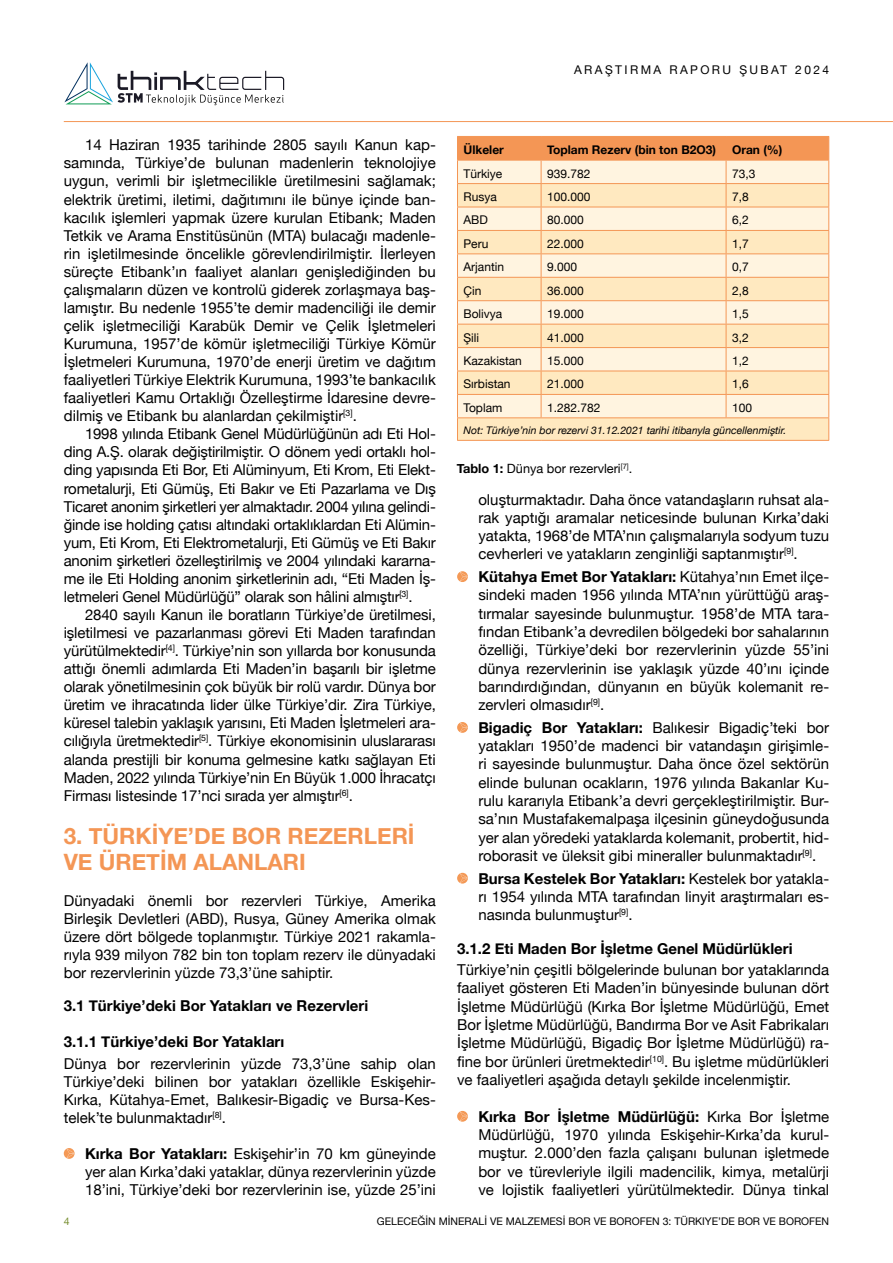
<style>
.page{position:relative;width:893px;height:1263px;background:#fff}
.page>*{position:absolute;margin:0;border:0;box-sizing:border-box;transform-origin:0 0}
.t1{font:700 22.5px/25.5px "Helvetica Neue";color:#f49655}
.t2{font:15px/18px "Helvetica Neue";color:#000;text-align:justify}
.t3{font:700 15px "Helvetica Neue";color:#000}
.t4{font:12.75px "Helvetica Neue";color:#000}
.t5{font:12px "Helvetica Neue";color:#000}
.t6{font:700 12px "Helvetica Neue";color:#000}
.t7{font:12px "Helvetica Neue";letter-spacing:.2em;color:#000}
.t8{font:italic 10.5px "Helvetica Neue";color:#000}
.t9{font:10.5px "Helvetica Neue";color:#000}
.t10{font:10.5px "Helvetica Neue";color:#768d2e}
.s1{font-weight:700}
</style>
<div class="page">
<hr style="left:64px;top:121px;width:829px;height:1px;background:#f49655">
<svg style="left:64px;top:62px;width:220px;height:43px"></svg>
<div style="left:64px;top:1148px;width:11px;height:11px;background:#f49956;border-radius:50%"></div>
<svg style="left:66px;top:1148px;width:9px;height:10px"></svg>
<div style="left:457px;top:571px;width:11px;height:11px;background:#f49956;border-radius:50%"></div>
<svg style="left:460px;top:572px;width:8px;height:10px"></svg>
<svg style="left:457px;top:722px;width:11px;height:11px"></svg>
<svg style="left:460px;top:722px;width:8px;height:10px"></svg>
<div style="left:457px;top:873px;width:11px;height:10px;background:#f49956;border-radius:50%"></div>
<svg style="left:460px;top:873px;width:8px;height:10px"></svg>
<div style="left:457px;top:1111px;width:11px;height:11px;background:#f49956;border-radius:50%"></div>
<svg style="left:460px;top:1111px;width:8px;height:10px"></svg>
<svg style="left:457px;top:136px;width:372px;height:304px;background:#fde2bf"></svg>
<hr style="left:457px;top:440px;width:84px;height:1px;background:#f49655">
<hr style="left:541px;top:440px;width:185px;height:1px;background:#f49655">
<hr style="left:726px;top:440px;width:103px;height:1px;background:#f49655">
<p class="t7" style="left:574px;top:61px;width:257px">ARAŞTIRMA RAPORU ŞUBAT 2024</p>
<p class="t2" style="left:64px;top:137px;width:374px;text-indent:21px">14 Haziran 1935 tarihinde 2805 sayılı Kanun kap&shy;samında, Türkiye’de bulunan madenlerin teknolojiye uygun, verimli bir işletmecilikle üretilmesini sağlamak; elektrik üretimi, iletimi, dağıtımını ile bünye içinde ban&shy;kacılık işlemleri yapmak üzere kurulan Etibank; Maden Tetkik ve Arama Enstitüsünün (MTA) bulacağı madenle&shy;rin işletilmesinde öncelikle görevlendirilmiştir. İlerleyen süreçte Etibank’ın faaliyet alanları genişlediğinden bu çalışmaların düzen ve kontrolü giderek zorlaşmaya baş&shy;lamıştır. Bu nedenle 1955’te demir madenciliği ile demir çelik işletmeciliği Karabük Demir ve Çelik İşletmeleri Kurumuna, 1957’de kömür işletmeciliği Türkiye Kömür İşletmeleri Kurumuna, 1970’de enerji üretim ve dağıtım faaliyetleri Türkiye Elektrik Kurumuna, 1993’te bankacılık faaliyetleri Kamu Ortaklığı Özelleştirme İdaresine devre&shy;dilmiş ve Etibank bu alanlardan çekilmiştir<sup>[3]</sup>.</p>
<p class="t2" style="left:64px;top:426px;width:374px;text-indent:21px">1998 yılında Etibank Genel Müdürlüğünün adı Eti Hol&shy;ding A.Ş. olarak değiştirilmiştir. O dönem yedi ortaklı hol&shy;ding yapısında Eti Bor, Eti Alüminyum, Eti Krom, Eti Elekt&shy;rometalurji, Eti Gümüş, Eti Bakır ve Eti Pazarlama ve Dış Ticaret anonim şirketleri yer almaktadır. 2004 yılına gelindi&shy;ğinde ise holding çatısı altındaki ortaklıklardan Eti Alümin&shy;yum, Eti Krom, Eti Elektrometalurji, Eti Gümüş ve Eti Bakır anonim şirketleri özelleştirilmiş ve 2004 yılındaki kararna&shy;me ile Eti Holding anonim şirketlerinin adı, “Eti Maden İş&shy;letmeleri Genel Müdürlüğü” olarak son hâlini almıştır<sup>[3]</sup>.</p>
<p class="t2" style="left:64px;top:606px;width:374px;text-indent:21px">2840 sayılı Kanun ile boratların Türkiye’de üretilmesi, işletilmesi ve pazarlanması görevi Eti Maden tarafından yürütülmektedir<sup>[4]</sup>. Türkiye’nin son yıllarda bor konusunda attığı önemli adımlarda Eti Maden’in başarılı bir işletme olarak yönetilmesinin çok büyük bir rolü vardır. Dünya bor üretim ve ihracatında lider ülke Türkiye’dir. Zira Türkiye, küresel talebin yaklaşık yarısını, Eti Maden İşletmeleri ara&shy;cılığıyla üretmektedir<sup>[5]</sup>. Türkiye ekonomisinin uluslararası alanda prestijli bir konuma gelmesine katkı sağlayan Eti Maden, 2022 yılında Türkiye’nin En Büyük 1.000 İhracatçı Firması listesinde 17’nci sırada yer almıştır<sup>[6]</sup>.</p>
<h1 class="t1" style="left:64px;top:824px;width:352px">3. TÜRKİYE’DE BOR REZERLERİ<br>VE ÜRETİM ALANLARI</h1>
<p class="t2" style="left:64px;top:892px;width:374px">Dünyadaki önemli bor rezervleri Türkiye, Amerika Birleşik Devletleri (ABD), Rusya, Güney Amerika olmak üzere dört bölgede toplanmıştır. Türkiye 2021 rakamla&shy;rıyla 939 milyon 782 bin ton toplam rezerv ile dünyadaki bor rezervlerinin yüzde 73,3’üne sahiptir.</p>
<p class="t3" style="left:64px;top:994px;width:306px">3.1 Türkiye’deki Bor Yatakları ve Rezervleri</p>
<p class="t3" style="left:64px;top:1030px;width:222px">3.1.1 Türkiye’deki Bor Yatakları</p>
<p class="t2" style="left:64px;top:1055px;width:374px">Dünya bor rezervlerinin yüzde 73,3’üne sahip olan Türkiye’deki bilinen bor yatakları özellikle Eskişehir-Kırka, Kütahya-Emet, Balıkesir-Bigadiç ve Bursa-Kes&shy;telek’te bulunmaktadır<sup>[8]</sup>.</p>
<p class="t2" style="left:85px;top:1145px;width:352px"><span class="s1">Kırka Bor Yatakları:</span> Eskişehir’in 70 km güneyinde yer alan Kırka’daki yataklar, dünya rezervlerinin yüzde 18’ini, Türkiye’deki bor rezervlerinin ise, yüzde 25’ini</p>
<p class="t6" style="left:463px;top:140px;width:42px">Ülkeler</p>
<p class="t6" style="left:547px;top:140px;width:170px">Toplam Rezerv (bin ton B2O3)</p>
<p class="t6" style="left:732px;top:140px;width:52px">Oran (%)</p>
<p class="t5" style="left:463px;top:165px;width:40px">Türkiye</p>
<p class="t5" style="left:547px;top:165px;width:45px">939.782</p>
<p class="t5" style="left:732px;top:165px;width:25px">73,3</p>
<p class="t5" style="left:463px;top:188px;width:35px">Rusya</p>
<p class="t5" style="left:547px;top:188px;width:45px">100.000</p>
<p class="t5" style="left:732px;top:188px;width:18px">7,8</p>
<p class="t5" style="left:463px;top:211px;width:26px">ABD</p>
<p class="t5" style="left:547px;top:211px;width:38px">80.000</p>
<p class="t5" style="left:732px;top:211px;width:18px">6,2</p>
<p class="t5" style="left:463px;top:235px;width:26px">Peru</p>
<p class="t5" style="left:547px;top:235px;width:38px">22.000</p>
<p class="t5" style="left:732px;top:235px;width:18px">1,7</p>
<p class="t5" style="left:463px;top:258px;width:42px">Arjantin</p>
<p class="t5" style="left:547px;top:258px;width:32px">9.000</p>
<p class="t5" style="left:732px;top:258px;width:18px">0,7</p>
<p class="t5" style="left:463px;top:282px;width:19px">Çin</p>
<p class="t5" style="left:547px;top:282px;width:38px">36.000</p>
<p class="t5" style="left:732px;top:282px;width:18px">2,8</p>
<p class="t5" style="left:463px;top:305px;width:40px">Bolivya</p>
<p class="t5" style="left:547px;top:305px;width:38px">19.000</p>
<p class="t5" style="left:732px;top:305px;width:18px">1,5</p>
<p class="t5" style="left:463px;top:329px;width:17px">Şili</p>
<p class="t5" style="left:547px;top:329px;width:38px">41.000</p>
<p class="t5" style="left:732px;top:329px;width:18px">3,2</p>
<p class="t5" style="left:463px;top:352px;width:60px">Kazakistan</p>
<p class="t5" style="left:547px;top:352px;width:38px">15.000</p>
<p class="t5" style="left:732px;top:352px;width:18px">1,2</p>
<p class="t5" style="left:463px;top:375px;width:49px">Sırbistan</p>
<p class="t5" style="left:547px;top:375px;width:38px">21.000</p>
<p class="t5" style="left:732px;top:375px;width:18px">1,6</p>
<p class="t5" style="left:463px;top:399px;width:40px">Toplam</p>
<p class="t5" style="left:547px;top:399px;width:55px">1.282.782</p>
<p class="t5" style="left:732px;top:399px;width:22px">100</p>
<p class="t8" style="left:463px;top:423px;width:324px">Not: Türkiye’nin bor rezervi 31.12.2021 tarihi itibarıyla güncellenmiştir.</p>
<p class="t4" style="left:457px;top:459px;width:177px"><span class="s1">Tablo 1:</span> Dünya bor rezervleri<sup>[7]</sup>.</p>
<p class="t2" style="left:478px;top:491px;width:352px">oluşturmaktadır. Daha önce vatandaşların ruhsat ala&shy;rak yaptığı aramalar neticesinde bulunan Kırka’daki yatakta, 1968’de MTA’nın çalışmalarıyla sodyum tuzu cevherleri ve yatakların zenginliği saptanmıştır<sup>[9]</sup>.</p>
<p class="t2" style="left:478px;top:568px;width:352px"><span class="s1">Kütahya Emet Bor Yatakları:</span> Kütahya’nın Emet ilçe&shy;sindeki maden 1956 yılında MTA’nın yürüttüğü araş&shy;tırmalar sayesinde bulunmuştur. 1958’de MTA tara&shy;fından Etibank’a devredilen bölgedeki bor sahalarının özelliği, Türkiye’deki bor rezervlerinin yüzde 55’ini dünya rezervlerinin ise yaklaşık yüzde 40’ını içinde barındırdığından, dünyanın en büyük kolemanit re&shy;zervleri olmasıdır<sup>[9]</sup>.</p>
<p class="t2" style="left:478px;top:719px;width:352px"><span class="s1">Bigadiç Bor Yatakları:</span> Balıkesir Bigadiç’teki bor yatakları 1950’de madenci bir vatandaşın girişimle&shy;ri sayesinde bulunmuştur. Daha önce özel sektörün elinde bulunan ocakların, 1976 yılında Bakanlar Ku&shy;rulu kararıyla Etibank’a devri gerçekleştirilmiştir. Bur&shy;sa’nın Mustafakemalpaşa ilçesinin güneydoğusunda yer alan yöredeki yataklarda kolemanit, probertit, hid&shy;roborasit ve üleksit gibi mineraller bulunmaktadır<sup>[9]</sup>.</p>
<p class="t2" style="left:478px;top:870px;width:352px"><span class="s1">Bursa Kestelek Bor Yatakları:</span> Kestelek bor yatakla&shy;rı 1954 yılında MTA tarafından linyit araştırmaları es&shy;nasında bulunmuştur<sup>[9]</sup>.</p>
<p class="t3" style="left:457px;top:937px;width:337px">3.1.2 Eti Maden Bor İşletme Genel Müdürlükleri</p>
<p class="t2" style="left:457px;top:961px;width:374px">Türkiye’nin çeşitli bölgelerinde bulunan bor yataklarında faaliyet gösteren Eti Maden’in bünyesinde bulunan dört İşletme Müdürlüğü (Kırka Bor İşletme Müdürlüğü, Emet Bor İşletme Müdürlüğü, Bandırma Bor ve Asit Fabrikaları İşletme Müdürlüğü, Bigadiç Bor İşletme Müdürlüğü) ra&shy;fine bor ürünleri üretmektedir<sup>[10]</sup>. Bu işletme müdürlükleri ve faaliyetleri aşağıda detaylı şekilde incelenmiştir.</p>
<p class="t2" style="left:478px;top:1108px;width:352px"><span class="s1">Kırka Bor İşletme Müdürlüğü:</span> Kırka Bor İşletme Müdürlüğü, 1970 yılında Eskişehir-Kırka’da kurul&shy;muştur. 2.000’den fazla çalışanı bulunan işletmede bor ve türevleriyle ilgili madencilik, kimya, metalürji ve lojistik faaliyetleri yürütülmektedir. Dünya tinkal</p>
<p class="t10" style="left:64px;top:1214px;width:7px">4</p>
<p class="t9" style="left:377px;top:1214px;width:454px">GELECEĞİN MİNERALİ VE MALZEMESİ BOR VE BOROFEN 3: TÜRKIYE’DE BOR VE BOROFEN</p>
</div>
